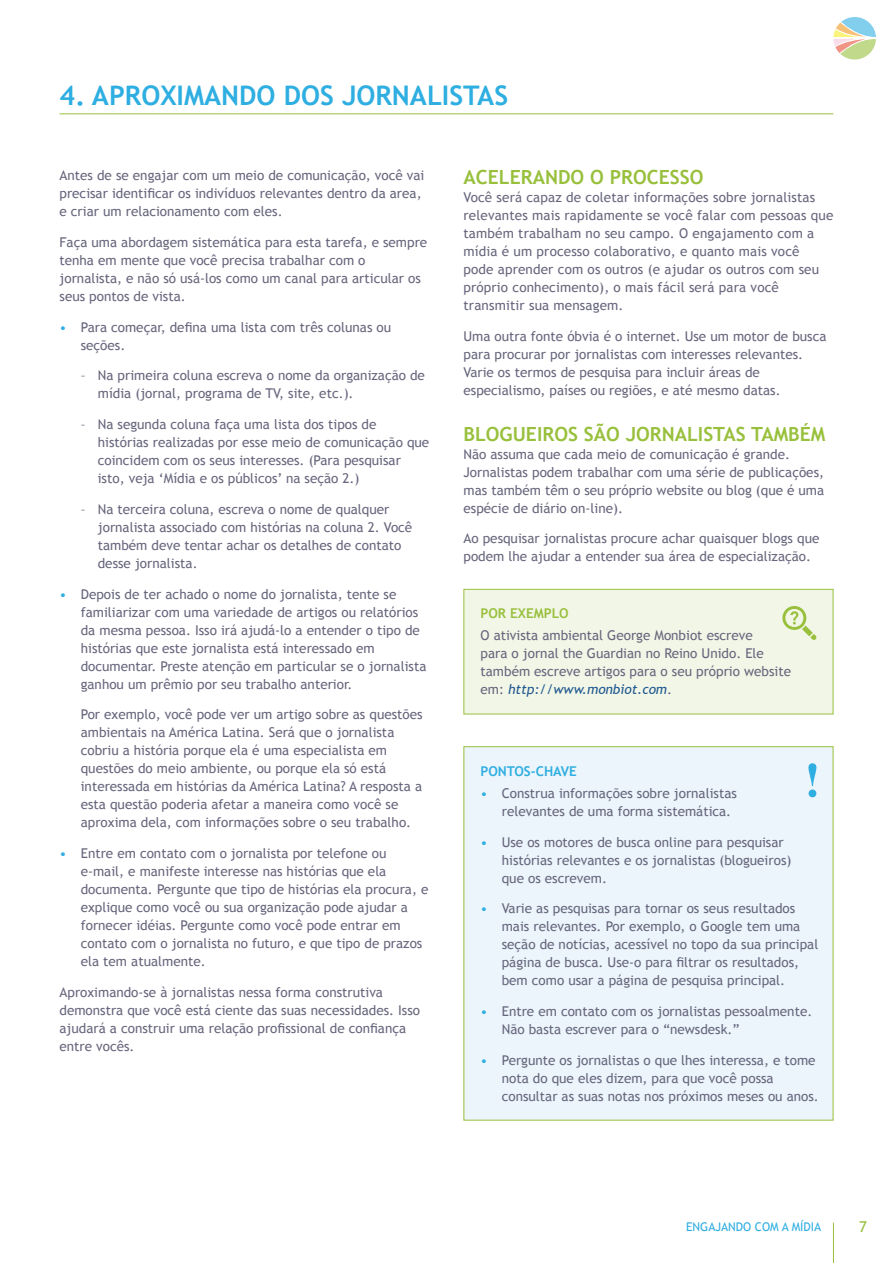
<style>
.page{position:relative;width:893px;height:1263px;background:#fff}
.page>*{position:absolute;margin:0;border:0;box-sizing:border-box;transform-origin:0 0}
.Chapter_Header{font:700 27px "Trebuchet MS";color:#2eaee1}
.Header_1{font:700 19.5px "Trebuchet MS";color:#98c03c}
.t1{font:15px "Trebuchet MS";color:#98c03c}
.Body_Text{font:13.5px/18px "Trebuchet MS";color:#67667d}
.Box_text{font:13.5px/18px "Trebuchet MS";color:#67667d}
.Box_header{font:700 13.5px "Trebuchet MS";color:#2eaee1}
.Box_header-2{font:700 13.5px "Trebuchet MS";color:#98c03c}
.t2{font:12px "Trebuchet MS";color:#2eaee1}
.s1{color:#2eaee1}
.s2{font-style:italic;color:#1f588f}
</style>
<div class="page">
<hr style="left:833px;top:1222px;width:1px;height:41px;background:#98c03c">
<svg style="left:833px;top:17px;width:43px;height:43px"></svg>
<div style="left:463px;top:746px;width:370px;height:374px;background:#ebf5fb"></div>
<svg style="left:808px;top:763px;width:8px;height:34px"></svg>
<div style="left:463px;top:589px;width:370px;height:125px;background:#f2f6e7;border:1px solid #98c03c"></div>
<hr style="left:60px;top:113px;width:773px;height:1px;background:#98c03c">
<svg style="left:782px;top:606px;width:35px;height:34px"></svg>
<p class="Chapter_Header" style="left:60px;top:78px;width:450px">4. APROXIMANDO DOS JORNALISTAS</p>
<p class="Body_Text" style="left:60px;top:166px;width:366px">Antes de se engajar com um meio de comunicação, você vai precisar identificar os indivíduos relevantes dentro da area, e criar um relacionamento com eles.</p>
<p class="Body_Text" style="left:60px;top:233px;width:369px">Faça uma abordagem sistemática para esta tarefa, e sempre tenha em mente que você precisa trabalhar com o jornalista, e não só usá-los como um canal para articular os seus pontos de vista.</p>
<p class="Body_Text" style="left:81px;top:318px;width:312px;text-indent:-21px"><span class="s1">•</span> Para começar, defina uma lista com três colunas ou seções.</p>
<p class="Body_Text" style="left:98px;top:367px;width:329px;text-indent:-17px">– Na primeira coluna escreva o nome da organização de mídia (jornal, programa de TV, site, etc.).</p>
<p class="Body_Text" style="left:98px;top:415px;width:333px;text-indent:-17px">– Na segunda coluna faça uma lista dos tipos de histórias realizadas por esse meio de comunicação que coincidem com os seus interesses. (Para pesquisar isto, veja ‘Mídia e os públicos’ na seção 2.)</p>
<p class="Body_Text" style="left:98px;top:500px;width:316px;text-indent:-17px">– Na terceira coluna, escreva o nome de qualquer jornalista associado com histórias na coluna 2. Você também deve tentar achar os detalhes de contato desse jornalista.</p>
<p class="Body_Text" style="left:81px;top:585px;width:347px;text-indent:-21px"><span class="s1">•</span> Depois de ter achado o nome do jornalista, tente se familiarizar com uma variedade de artigos ou relatórios da mesma pessoa. Isso irá ajudá-lo a entender o tipo de histórias que este jornalista está interessado em documentar. Preste atenção em particular se o jornalista ganhou um prêmio por seu trabalho anterior.</p>
<p class="Body_Text" style="left:81px;top:706px;width:343px">Por exemplo, você pode ver um artigo sobre as questões ambientais na América Latina. Será que o jornalista cobriu a história porque ela é uma especialista em questões do meio ambiente, ou porque ela só está interessada em histórias da América Latina? A resposta a esta questão poderia afetar a maneira como você se aproxima dela, com informações sobre o seu trabalho.</p>
<p class="Body_Text" style="left:81px;top:844px;width:349px;text-indent:-21px"><span class="s1">•</span> Entre em contato com o jornalista por telefone ou e-mail, e manifeste interesse nas histórias que ela documenta. Pergunte que tipo de histórias ela procura, e explique como você ou sua organização pode ajudar a fornecer idéias. Pergunte como você pode entrar em contato com o jornalista no futuro, e que tipo de prazos ela tem atualmente.</p>
<p class="Body_Text" style="left:60px;top:983px;width:362px">Aproximando-se à jornalistas nessa forma construtiva demonstra que você está ciente das suas necessidades. Isso ajudará a construir uma relação profissional de confiança entre vocês.</p>
<p class="Header_1" style="left:463px;top:165px;width:241px">ACELERANDO O PROCESSO</p>
<p class="Body_Text" style="left:463px;top:189px;width:371px">Você será capaz de coletar informações sobre jornalistas relevantes mais rapidamente se você falar com pessoas que também trabalham no seu campo. O engajamento com a mídia é um processo colaborativo, e quanto mais você<br>pode aprender com os outros (e ajudar os outros com seu próprio conhecimento), o mais fácil será para você transmitir sua mensagem.</p>
<p class="Body_Text" style="left:463px;top:328px;width:364px">Uma outra fonte óbvia é o internet. Use um motor de busca para procurar por jornalistas com interesses relevantes.<br>Varie os termos de pesquisa para incluir áreas de especialismo, países ou regiões, e até mesmo datas.</p>
<p class="Header_1" style="left:463px;top:421px;width:363px">BLOGUEIROS SÃO JORNALISTAS TAMBÉM</p>
<p class="Body_Text" style="left:463px;top:445px;width:362px">Não assuma que cada meio de comunicação é grande.<br>Jornalistas podem trabalhar com uma série de publicações, mas também têm o seu próprio website ou blog (que é uma espécie de diário on-line).</p>
<p class="Body_Text" style="left:463px;top:530px;width:357px">Ao pesquisar jornalistas procure achar quaisquer blogs que podem lhe ajudar a entender sua área de especialização.</p>
<p class="Box_header-2" style="left:480px;top:604px;width:90px">POR EXEMPLO</p>
<p class="Box_text" style="left:480px;top:626px;width:312px">O ativista ambiental George Monbiot escreve<br>para o jornal the Guardian no Reino Unido. Ele também escreve artigos para o seu próprio website em: <span class="s2">http://www.monbiot.com</span>.</p>
<p class="Box_header" style="left:480px;top:762px;width:98px">PONTOS-CHAVE</p>
<p class="Box_text" style="left:502px;top:784px;width:237px;text-indent:-21px"><span class="s1">•</span> Construa informações sobre jornalistas relevantes de uma forma sistemática.</p>
<p class="Box_text" style="left:502px;top:833px;width:291px;text-indent:-21px"><span class="s1">•</span> Use os motores de busca online para pesquisar histórias relevantes e os jornalistas (blogueiros) que os escrevem.</p>
<p class="Box_text" style="left:502px;top:900px;width:318px;text-indent:-21px"><span class="s1">•</span> Varie as pesquisas para tornar os seus resultados mais relevantes. Por exemplo, o Google tem uma seção de notícias, acessível no topo da sua principal página de busca. Use-o para filtrar os resultados, bem como usar a página de pesquisa principal.</p>
<p class="Box_text" style="left:502px;top:1002px;width:312px;text-indent:-21px"><span class="s1">•</span> Entre em contato com os jornalistas pessoalmente.<br>Não basta escrever para o “newsdesk.”</p>
<p class="Box_text" style="left:502px;top:1051px;width:319px;text-indent:-21px"><span class="s1">•</span> Pergunte os jornalistas o que lhes interessa, e tome nota do que eles dizem, para que você possa consultar as suas notas nos próximos meses ou anos.</p>
<p class="t2" style="left:686px;top:1220px;width:137px">ENGAJANDO COM A MÍDIA</p>
<p class="t1" style="left:859px;top:1217px;width:9px">7</p>
</div>
